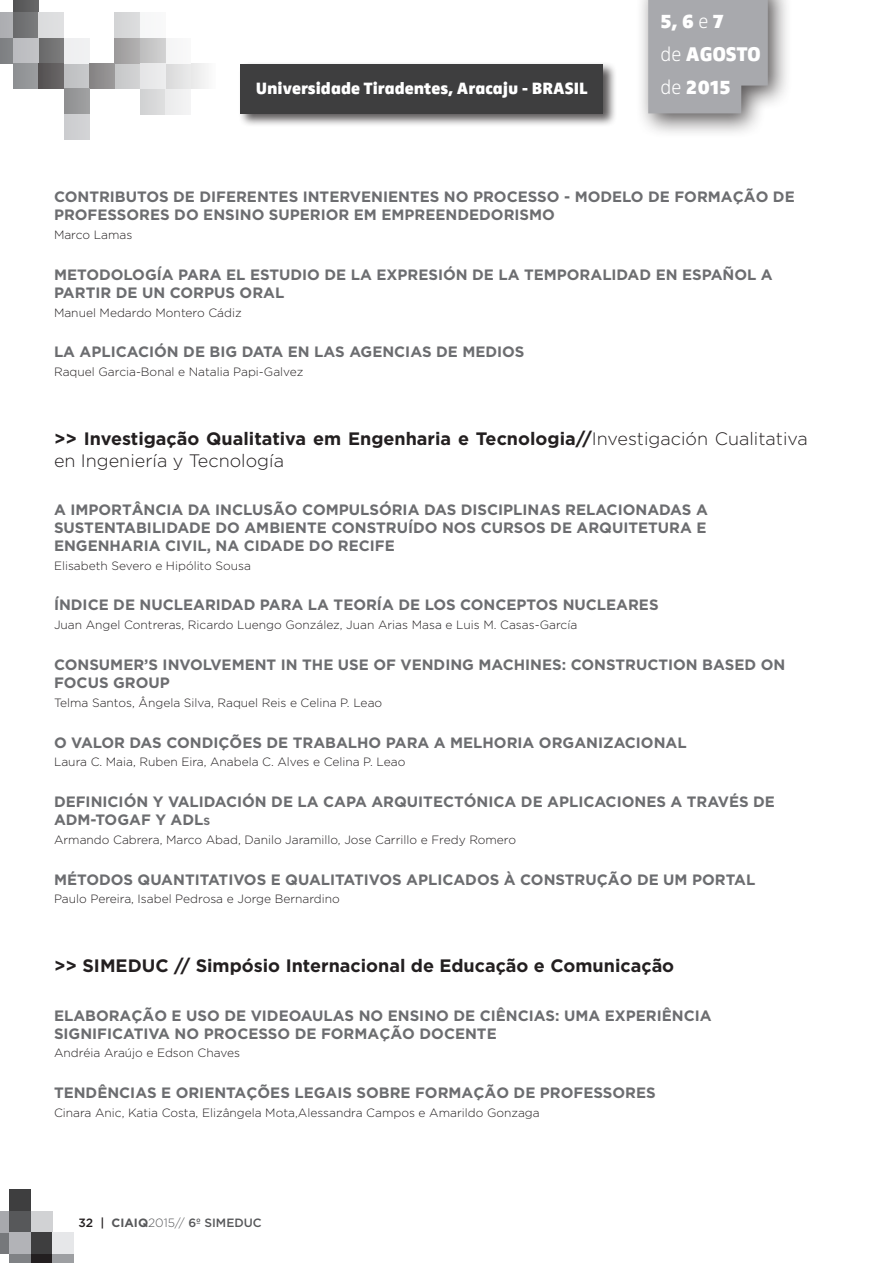
<style>
.page{position:relative;width:893px;height:1263px;background:#fff}
.page>*{position:absolute;margin:0;border:0;box-sizing:border-box;transform-origin:0 0}
.t1{font:20.55px/33px "Zwo Alt LF w 8";color:#fff}
.t2{font:700 18px/21.6px "Gotham";color:#231f20}
.t3{font:16.95px "Zwo Alt LF w 8";color:#fff}
.TITULO_CONFERÊNCIA{font:700 15px/18px "Gotham";color:#6c6d70}
.NOME_LOCAL{font:300 12px "Gotham";color:#231f20}
.t4{font:500 12px "Gotham";color:#57585a}
.s1{font-family:"Zwo Alt LF w 1"}
.s2{font-weight:300}
.s3{font-size:10.5px}
.s4{color:#231f20}
.s5{font-weight:700}
</style>
<div class="page">
<div style="left:9px;top:1189px;width:22px;height:22px;background:#3e3e3f"></div>
<div style="left:9px;top:1211px;width:22px;height:21px;background:#57585a"></div>
<div style="left:31px;top:1211px;width:21px;height:21px;background:#d1d2d4"></div>
<div style="left:31px;top:1232px;width:21px;height:22px;background:#3e3e3f"></div>
<div style="left:9px;top:1232px;width:22px;height:22px;background:#b2b3b7"></div>
<div style="left:0;top:1232px;width:9px;height:22px;background:#76787b"></div>
<div style="left:9px;top:1254px;width:22px;height:9px;background:#808285"></div>
<div style="left:31px;top:1254px;width:21px;height:9px;background:#231f20"></div>
<div style="left:52px;top:1254px;width:22px;height:9px;background:#9d9fa2"></div>
<div style="left:52px;top:1232px;width:22px;height:22px;background:#e6e7e9"></div>
<div style="left:0;top:1211px;width:9px;height:21px;background:#a8a9ad"></div>
<div style="left:13px;top:0;width:25px;height:13px;background:#5d5d5e"></div>
<div style="left:13px;top:13px;width:25px;height:25px;background:#727375"></div>
<div style="left:38px;top:13px;width:26px;height:25px;background:#dddedf"></div>
<div style="left:38px;top:38px;width:26px;height:25px;background:#727273"></div>
<div style="left:13px;top:38px;width:25px;height:25px;background:#bebfc2"></div>
<div style="left:0;top:38px;width:13px;height:25px;background:#808285"></div>
<div style="left:13px;top:63px;width:25px;height:26px;background:#949699"></div>
<div style="left:38px;top:63px;width:26px;height:26px;background:#5f5c5d"></div>
<div style="left:64px;top:63px;width:25px;height:26px;background:#c2c3c5"></div>
<div style="left:64px;top:38px;width:25px;height:25px;background:#eff0f1"></div>
<div style="left:0;top:13px;width:13px;height:25px;background:#a8a9ad"></div>
<div style="left:191px;top:63px;width:25px;height:26px;background:#f2f2f2"></div>
<div style="left:165px;top:63px;width:26px;height:26px;background:#e1e1e1"></div>
<div style="left:165px;top:38px;width:26px;height:25px;background:#f6f7f7"></div>
<div style="left:140px;top:38px;width:25px;height:25px;background:#c7c7c8"></div>
<div style="left:140px;top:63px;width:25px;height:26px;background:#e8e9ea"></div>
<div style="left:140px;top:89px;width:25px;height:25px;background:#d7d8d9"></div>
<div style="left:115px;top:63px;width:25px;height:26px;background:#cccdce"></div>
<div style="left:115px;top:38px;width:25px;height:25px;background:#a7a6a6"></div>
<div style="left:115px;top:12px;width:25px;height:26px;background:#d8d8da"></div>
<div style="left:140px;top:12px;width:25px;height:26px;background:#f7f8f8"></div>
<div style="left:165px;top:89px;width:26px;height:25px;background:#efeff0"></div>
<div style="left:89px;top:63px;width:26px;height:26px;background:#8f8d8e"></div>
<div style="left:64px;top:89px;width:25px;height:25px;background:#979899"></div>
<div style="left:64px;top:114px;width:25px;height:25px;background:#cfd0d2"></div>
<div style="left:636px;top:0;width:157px;height:138px;background:#231f20;opacity:.75"></div>
<svg style="left:648px;top:0;width:120px;height:113px;background:#a8a9ad"></svg>
<div style="left:238px;top:62px;width:379px;height:66px;background:#231f20;opacity:.75"></div>
<div style="left:240px;top:64px;width:363px;height:49px;background:#3e3e3f"></div>
<h1 class="t1" style="left:660px;top:5px;width:102px">5, 6<span class="s1">e</span> 7<br><span class="s1">de</span> AGOSTO</h1>
<p class="t3" style="left:256px;top:78px;width:334px">Universidade Tiradentes, Aracaju - BRASIL</p>
<h1 class="t1" style="left:660px;top:71px;width:72px"><span class="s1">de</span> 2015</h1>
<p class="TITULO_CONFERÊNCIA" style="left:54px;top:188px;width:742px">CONTRIBUTOS DE DIFERENTES INTERVENIENTES NO PROCESSO - MODELO DE FORMAÇÃO DE<br>PROFESSORES DO ENSINO SUPERIOR EM EMPREENDEDORISMO</p>
<p class="NOME_LOCAL" style="left:54px;top:228px;width:80px">Marco Lamas</p>
<p class="TITULO_CONFERÊNCIA" style="left:54px;top:265px;width:720px">METODOLOGÍA PARA EL ESTUDIO DE LA EXPRESIÓN DE LA TEMPORALIDAD EN ESPAÑOL A<br>PARTIR DE UN CORPUS ORAL</p>
<p class="NOME_LOCAL" style="left:54px;top:306px;width:189px">Manuel Medardo Montero Cádiz</p>
<p class="TITULO_CONFERÊNCIA" style="left:54px;top:343px;width:472px">LA APLICACIÓN DE BIG DATA EN LAS AGENCIAS DE MEDIOS</p>
<p class="NOME_LOCAL" style="left:54px;top:365px;width:251px">Raquel Garcia-Bonal e Natalia Papi-Galvez</p>
<p class="t2" style="left:54px;top:427px;width:755px">&gt;&gt; Investigação Qualitativa em Engenharia e Tecnologia//<span class="s2">Investigación Cualitativa en Ingeniería y Tecnología</span></p>
<p class="TITULO_CONFERÊNCIA" style="left:54px;top:500px;width:655px;text-align:justify">A IMPORTÂNCIA DA INCLUSÃO COMPULSÓRIA DAS DISCIPLINAS RELACIONADAS A SUSTENTABILIDADE DO AMBIENTE CONSTRUÍDO NOS CURSOS DE ARQUITETURA E ENGENHARIA CIVIL, NA CIDADE DO RECIFE</p>
<p class="NOME_LOCAL" style="left:54px;top:559px;width:199px">Elisabeth Severo e Hipólito Sousa</p>
<p class="TITULO_CONFERÊNCIA" style="left:54px;top:596px;width:606px">ÍNDICE DE NUCLEARIDAD PARA LA TEORÍA DE LOS CONCEPTOS NUCLEARES</p>
<p class="NOME_LOCAL" style="left:54px;top:618px;width:525px">Juan Angel Contreras, Ricardo Luengo González, Juan Arias Masa e Luis M. Casas-García</p>
<p class="TITULO_CONFERÊNCIA" style="left:54px;top:655px;width:733px">CONSUMER’S INVOLVEMENT IN THE USE OF VENDING MACHINES: CONSTRUCTION BASED ON<br>FOCUS GROUP</p>
<p class="NOME_LOCAL" style="left:54px;top:696px;width:330px">Telma Santos, Ângela Silva, Raquel Reis e Celina P. Leao</p>
<p class="TITULO_CONFERÊNCIA" style="left:54px;top:733px;width:634px">O VALOR DAS CONDIÇÕES DE TRABALHO PARA A MELHORIA ORGANIZACIONAL</p>
<p class="NOME_LOCAL" style="left:54px;top:755px;width:353px">Laura C. Maia, Ruben Eira, Anabela C. Alves e Celina P. Leao</p>
<p class="TITULO_CONFERÊNCIA" style="left:54px;top:792px;width:722px">DEFINICIÓN Y VALIDACIÓN DE LA CAPA ARQUITECTÓNICA DE APLICACIONES A TRAVÉS DE<br>ADM-TOGAF Y ADL<span class="s3">s</span></p>
<p class="NOME_LOCAL" style="left:54px;top:833px;width:464px">Armando Cabrera, Marco Abad, Danilo Jaramillo, Jose Carrillo e Fredy Romero</p>
<p class="TITULO_CONFERÊNCIA" style="left:54px;top:870px;width:703px">MÉTODOS QUANTITATIVOS E QUALITATIVOS APLICADOS À CONSTRUÇÃO DE UM PORTAL</p>
<p class="NOME_LOCAL" style="left:54px;top:892px;width:287px">Paulo Pereira, Isabel Pedrosa e Jorge Bernardino</p>
<p class="t2" style="left:54px;top:955px;width:622px">&gt;&gt; SIMEDUC // Simpósio Internacional de Educação e Comunicação</p>
<p class="TITULO_CONFERÊNCIA" style="left:54px;top:1006px;width:659px">ELABORAÇÃO E USO DE VIDEOAULAS NO ENSINO DE CIÊNCIAS: UMA EXPERIÊNCIA<br>SIGNIFICATIVA NO PROCESSO DE FORMAÇÃO DOCENTE</p>
<p class="NOME_LOCAL" style="left:54px;top:1046px;width:188px">Andréia Araújo e Edson Chaves</p>
<p class="TITULO_CONFERÊNCIA" style="left:54px;top:1083px;width:603px">TENDÊNCIAS E ORIENTAÇÕES LEGAIS SOBRE FORMAÇÃO DE PROFESSORES</p>
<p class="NOME_LOCAL" style="left:54px;top:1106px;width:487px">Cinara Anic, Katia Costa, Elizângela Mota,Alessandra Campos e Amarildo Gonzaga</p>
<p class="t4" style="left:78px;top:1216px;width:185px"><span class="s4">32 |</span> <span class="s5">CIAIQ</span><span class="s2">2015//</span> 6º SIMEDUC</p>
</div>
